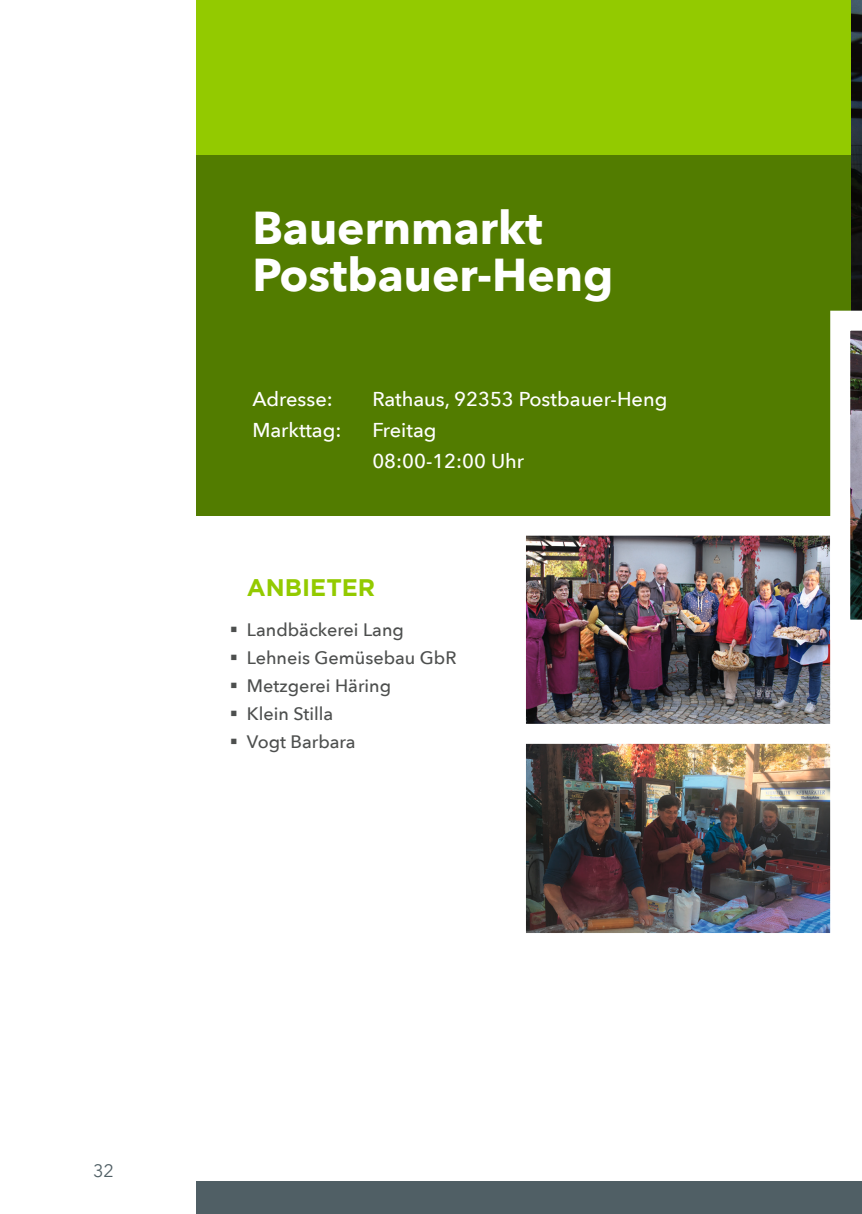
<style>
.page{position:relative;width:862px;height:1214px;background:#fff}
.page>*{position:absolute;margin:0;border:0;box-sizing:border-box;transform-origin:0 0}
.t1{font:700 46px/47px "Avenir Next";color:#fff}
.t2{font:700 24px "Gotham";color:#93ca00}
.t3{font:500 20px/31px "Avenir Next";color:#fff}
.t4{font:500 18px/28px "Avenir Next";color:#4d4f4e}
.t5{font:18px "Avenir Next";color:#505f65}
</style>
<div class="page">
<img style="left:496px;top:515px;width:335px;height:198px">
<img style="left:526px;top:713px;width:305px;height:220px">
<img style="left:851px;top:0;width:11px;height:300px">
<div style="left:196px;top:0;width:654px;height:347px;background:#93ca00"></div>
<div style="left:850px;top:1181px;width:12px;height:32px;background:#505f65"></div>
<div style="left:196px;top:1181px;width:654px;height:32px;background:#505f65"></div>
<div style="left:196px;top:155px;width:654px;height:360px;background:#527c00"></div>
<img style="left:820px;top:300px;width:42px;height:349px">
<h1 class="t1" style="left:252px;top:204px;width:362px">Bauernmarkt<br>Postbauer-Heng</h1>
<p class="t3" style="left:252px;top:382px;width:82px">Adresse:</p>
<p class="t3" style="left:372px;top:382px;width:296px">Rathaus, 92353 Postbauer-Heng</p>
<p class="t3" style="left:252px;top:413px;width:91px">Markttag:</p>
<p class="t3" style="left:372px;top:413px;width:153px">Freitag<br>08:00-12:00 Uhr</p>
<h2 class="t2" style="left:247px;top:572px;width:130px">ANBIETER</h2>
<p class="t4" style="left:247px;top:615px;width:211px">Landbäckerei Lang<br>Lehneis Gemüsebau GbR<br>Metzgerei Häring<br>Klein Stilla<br>Vogt Barbara</p>
<p class="t5" style="left:93px;top:1154px;width:22px">32</p>
</div>
